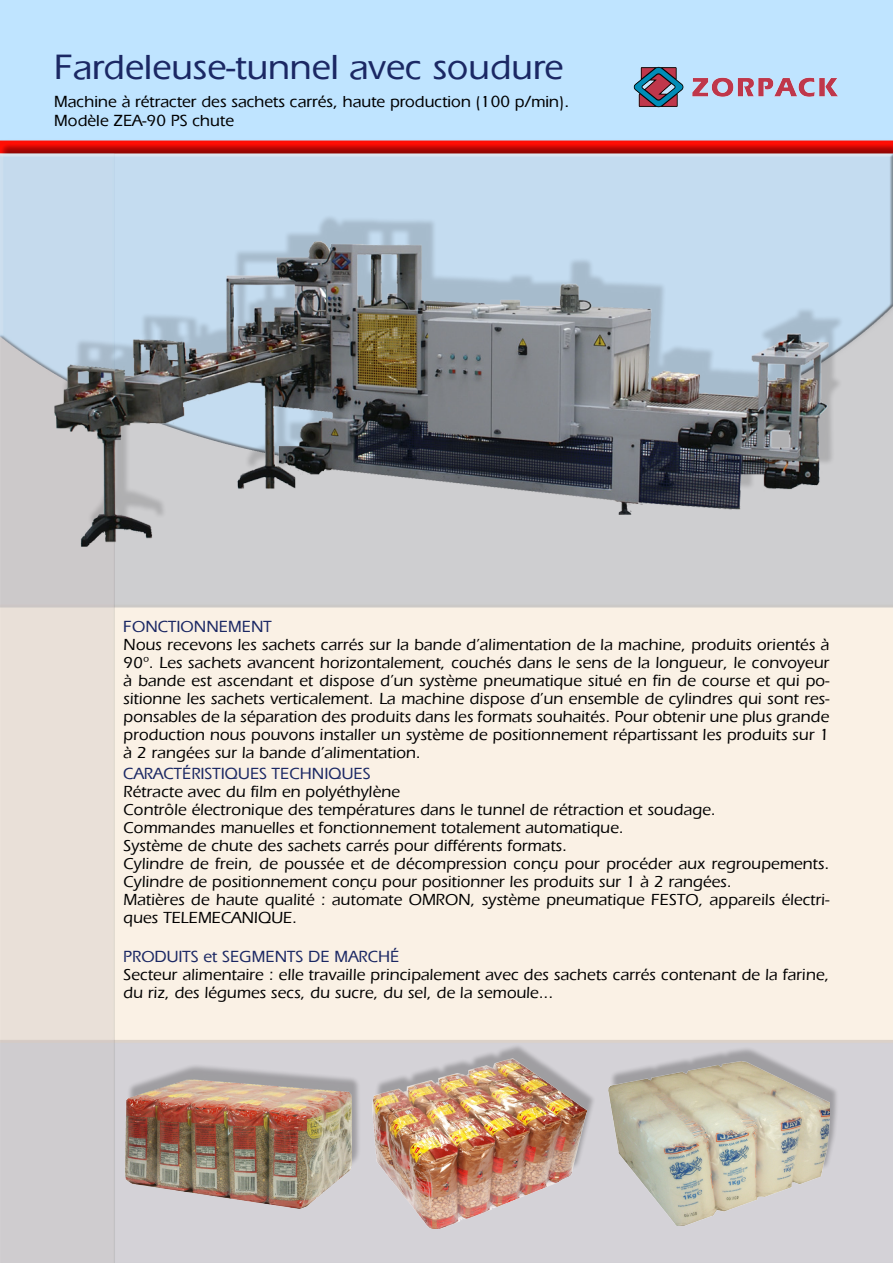
<style>
.page{position:relative;width:893px;height:1263px;background:#fff}
.page>*{position:absolute;margin:0;border:0;box-sizing:border-box;transform-origin:0 0}
.t1{font:700 36px "Erie Light";color:#1b2864}
.t2{font:300 16.5px/18px "Erie";color:#000}
.t3{font:700 16.5px/19.8px "Erie Light";color:#000}
.t4{font:700 16.5px "Erie Light";color:#1b2864}
</style>
<div class="page">
<img style="left:0;top:0;width:893px;height:1263px">
<img style="left:634px;top:67px;width:205px;height:41px">
<div style="left:61px;top:214px;width:783px;height:313px;background:#000;opacity:.15"></div>
<img style="left:54px;top:240px;width:774px;height:306px">
<div style="left:609px;top:1046px;width:231px;height:172px;background:#000;opacity:.25"></div>
<img style="left:608px;top:1062px;width:221px;height:164px">
<div style="left:126px;top:1063px;width:235px;height:138px;background:#000;opacity:.25"></div>
<img style="left:123px;top:1078px;width:228px;height:131px">
<div style="left:374px;top:1043px;width:222px;height:179px;background:#000;opacity:.25"></div>
<img style="left:373px;top:1059px;width:213px;height:170px">
<h1 class="t1" style="left:54px;top:46px;width:511px">Fardeleuse-tunnel avec soudure</h1>
<p class="t3" style="left:54px;top:91px;width:517px">Machine à rétracter des sachets carrés, haute production (100 p/min).<br>Modèle ZEA-90 PS chute</p>
<p class="t4" style="left:123px;top:617px;width:150px">FONCTIONNEMENT</p>
<p class="t2" style="left:123px;top:636px;width:708px;text-align:justify">Nous recevons les sachets carrés sur la bande d’alimentation de la machine, produits orientés à 90º. Les sachets avancent horizontalement, couchés dans le sens de la longueur, le convoyeur à bande est ascendant et dispose d’un système pneumatique situé en fin de course et qui po&shy;sitionne les sachets verticalement. La machine dispose d’un ensemble de cylindres qui sont res&shy;ponsables de la séparation des produits dans les formats souhaités. Pour obtenir une plus grande production nous pouvons installer un système de positionnement répartissant les produits sur 1 à 2 rangées sur la bande d’alimentation.</p>
<p class="t4" style="left:123px;top:764px;width:249px">CARACTÉRISTIQUES TECHNIQUES</p>
<p class="t2" style="left:123px;top:783px;width:708px">Rétracte avec du film en polyéthylène<br>Contrôle électronique des températures dans le tunnel de rétraction et soudage.<br>Commandes manuelles et fonctionnement totalement automatique.<br>Système de chute des sachets carrés pour différents formats.<br>Cylindre de frein, de poussée et de décompression conçu pour procéder aux regroupements.<br>Cylindre de positionnement conçu pour positionner les produits sur 1 à 2 rangées.<br>Matières de haute qualité : automate OMRON, système pneumatique FESTO, appareils électri&shy;ques TELEMECANIQUE.</p>
<p class="t4" style="left:123px;top:947px;width:278px">PRODUITS et SEGMENTS DE MARCHÉ</p>
<p class="t2" style="left:123px;top:966px;width:707px">Secteur alimentaire : elle travaille principalement avec des sachets carrés contenant de la farine, du riz, des légumes secs, du sucre, du sel, de la semoule...</p>
</div>
